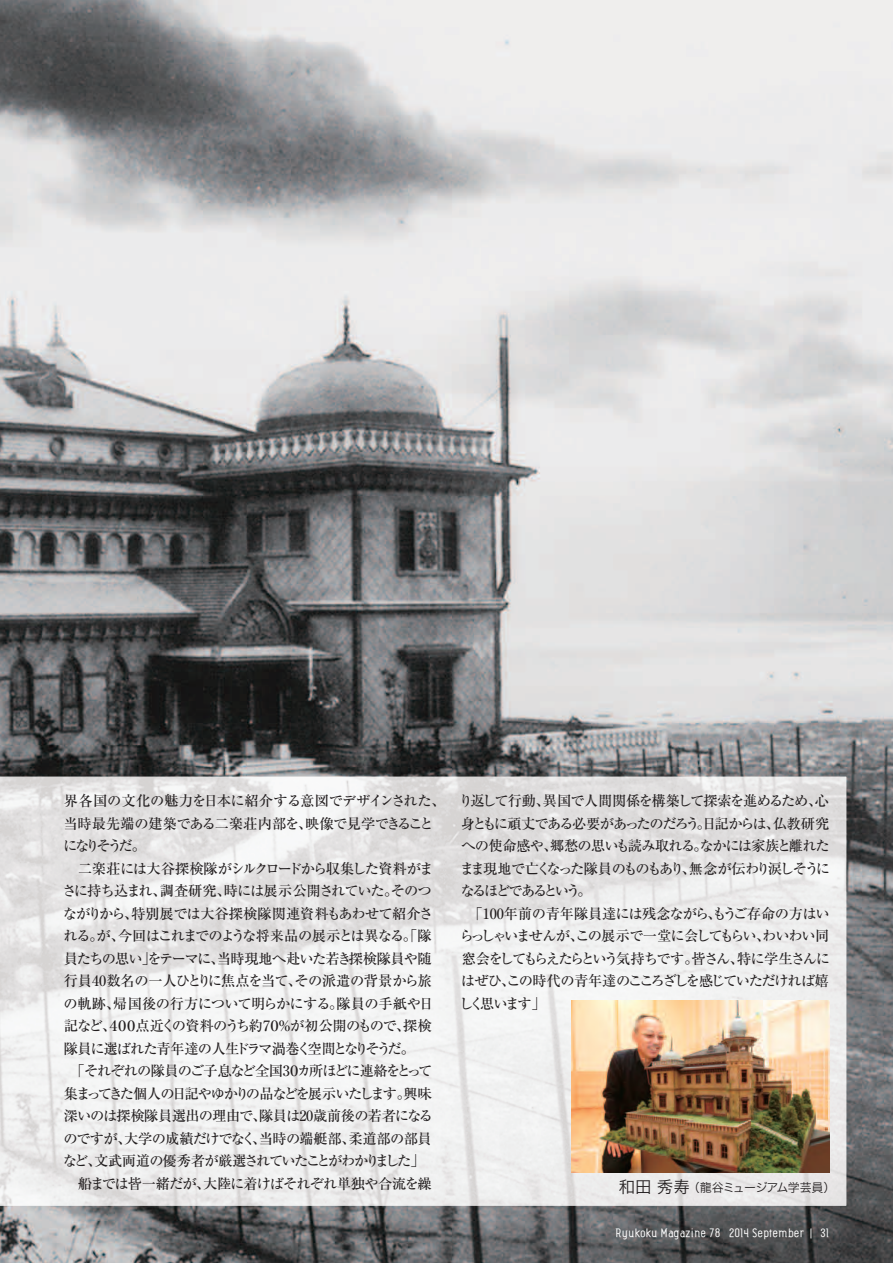
<style>
.page{position:relative;width:893px;height:1263px;background:#fff}
.page>*{position:absolute;margin:0;border:0;box-sizing:border-box;transform-origin:0 0}
.t1{font:14.25px/22.5px "Ryumin Pro Medium 90 pv RKSJ H";letter-spacing:-.065em;color:#231f20;text-align:justify}
.t2{font:14.25px "Ryumin Pro Medium 90 pv RKSJ H";letter-spacing:-.025em;color:#231f20}
.t3{font:14.25px "Ryumin Pro Medium 90 pv RKSJ H";letter-spacing:-.03em;color:#231f20}
.t4{font:14.25px "Ryumin Pro Medium 90 pv RKSJ H";letter-spacing:-.145em;color:#231f20}
.t5{font:14.25px "Ryumin Pro Medium 90 pv RKSJ H";letter-spacing:-.045em;color:#231f20}
.t6{font:14.25px "Ryumin Pro Medium 90 pv RKSJ H";letter-spacing:-.09em;color:#231f20}
.t7{font:14.25px "Ryumin Pro Medium 90 pv RKSJ H";letter-spacing:-.035em;color:#231f20}
.t8{font:12px "Hira Kaku Pro W3 90 pv RKSJ H";letter-spacing:-.055em;color:#231f20}
.t9{font:500 10.5px "Barkpipe";color:#fff}
.s1{font-size:16.5px}
</style>
<div class="page">
<img style="left:0;top:0;width:893px;height:1263px">
<img style="left:0;top:777px;width:846px;height:428px">
<svg style="left:829px;top:1001px;width:1px;height:171px"></svg>
<img style="left:572px;top:1001px;width:257px;height:171px">
<p class="t3" style="left:64px;top:796px;width:383px">界各国の文化の魅力を日本に紹介する意図でデザインされた、</p>
<p class="t2" style="left:64px;top:818px;width:372px">当時最先端の建築である二楽荘内部を、映像で見学できること</p>
<p class="t1" style="left:63px;top:837px;width:85px">になりそうだ。</p>
<p class="t1" style="left:64px;top:859px;width:371px">　二楽荘には大谷探検隊がシルクロードから収集した資料がま</p>
<p class="t1" style="left:62px;top:882px;width:372px">さに持ち込まれ、調査研究、時には展示公開されていた。そのつ</p>
<p class="t7" style="left:63px;top:908px;width:372px">ながりから、特別展では大谷探検隊関連資料もあわせて紹介さ</p>
<p class="t1" style="left:63px;top:927px;width:370px">れる。が、今回はこれまでのような将来品の展示とは異なる。「隊</p>
<p class="t1" style="left:64px;top:949px;width:369px">員たちの思い」をテーマに、当時現地へ赴いた若き探検隊員や随</p>
<p class="t2" style="left:64px;top:976px;width:369px">行員40数名の一人ひとりに焦点を当て、その派遣の背景から旅</p>
<p class="t3" style="left:63px;top:998px;width:371px">の軌跡、帰国後の行方について明らかにする。隊員の手紙や日</p>
<p class="t1" style="left:64px;top:1017px;width:369px">記など、４００点近くの資料のうち約7０％が初公開のもので、探検</p>
<p class="t1" style="left:64px;top:1039px;width:353px">隊員に選ばれた青年達の人生ドラマ渦巻く空間となりそうだ。</p>
<p class="t1" style="left:71px;top:1062px;width:363px">「それぞれの隊員のご子息など全国3０カ所ほどに連絡をとって</p>
<p class="t4" style="left:64px;top:1088px;width:369px">集まってきた個人の日記やゆかりの品などを展示いたします。興味</p>
<p class="t1" style="left:64px;top:1107px;width:371px">深いのは探検隊員選出の理由で、隊員は20歳前後の若者になる</p>
<p class="t5" style="left:63px;top:1133px;width:370px">のですが、大学の成績だけでなく、当時の端艇部、柔道部の部員</p>
<p class="t6" style="left:63px;top:1156px;width:363px">など、文武両道の優秀者が厳選されていたことがわかりました」</p>
<p class="t1" style="left:64px;top:1174px;width:369px">　船までは皆一緒だが、大陸に着けばそれぞれ単独や合流を繰</p>
<p class="t1" style="left:459px;top:792px;width:373px">り返して行動、異国で人間関係を構築して探索を進めるため、心身ともに頑丈である必要があったのだろう。日記からは、仏教研究への使命感や、郷愁の思いも読み取れる。なかには家族と離れたまま現地で亡くなった隊員のものもあり、無念が伝わり涙しそうになるほどであるという。</p>
<p class="t1" style="left:459px;top:904px;width:372px;text-indent:9px">「100年前の青年隊員達には残念ながら、もうご存命の方はいらっしゃいませんが、この展示で一堂に会してもらい、わいわい同窓会をしてもらえたらという気持ちです。皆さん、特に学生さんにはぜひ、この時代の青年達のこころざしを感じていただければ嬉しく思います」</p>
<p class="t8" style="left:619px;top:1182px;width:218px"><span class="s1">和田 秀寿</span> （龍谷ミュージアム学芸員）</p>
<p class="t9" style="left:615px;top:1225px;width:215px">Ryukoku Magazine 78 2014 September | 31</p>
</div>
